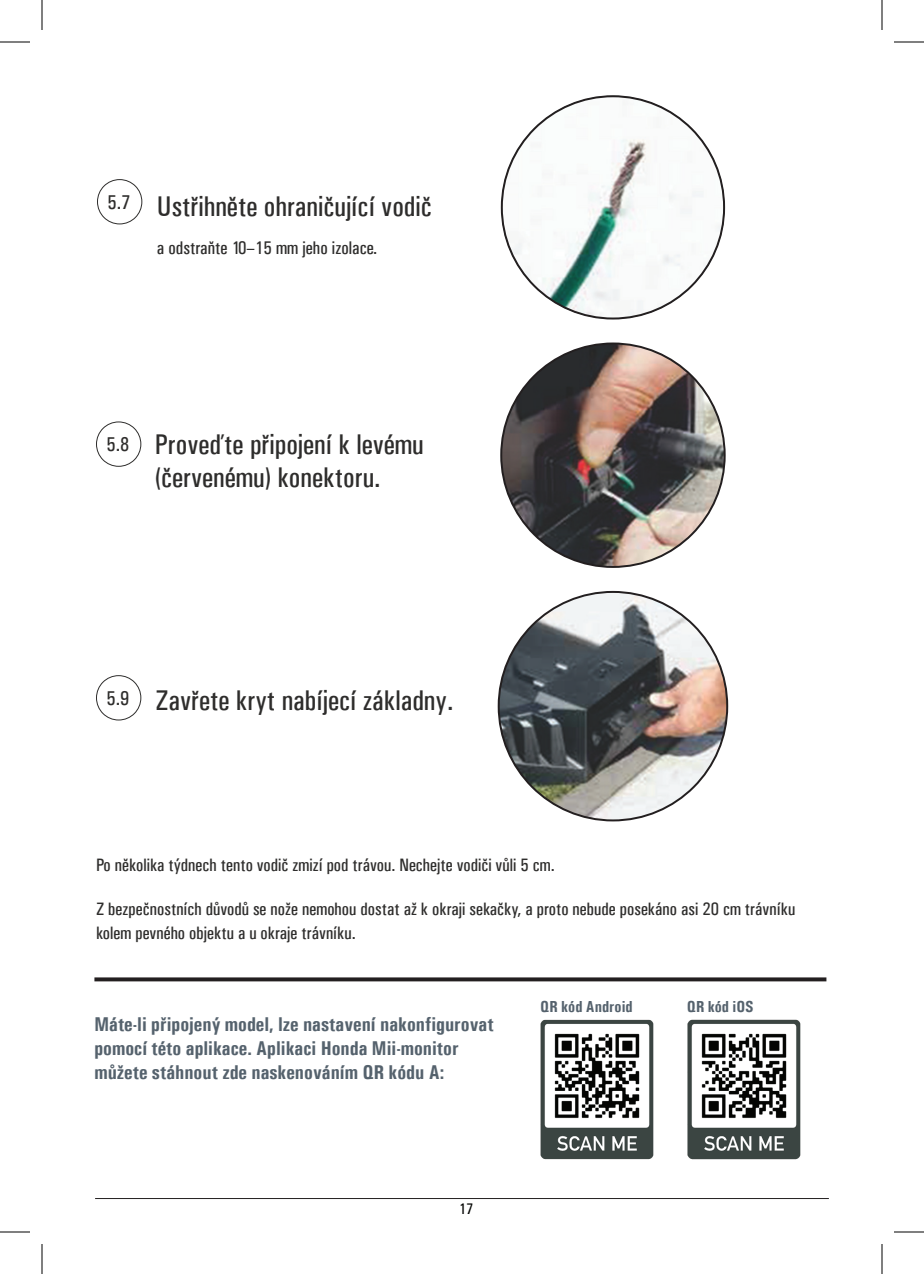
<style>
.page{position:relative;width:924px;height:1274px;background:#fff}
.page>*{position:absolute;margin:0;border:0;box-sizing:border-box;transform-origin:0 0}
.t1{font:500 28.6px/33.6px "Univers Condensed";color:#2e2d2c;text-align:center}
.t2{font:700 20px/24px "Univers Condensed";color:#55626d}
.t3{font:18.4px "Univers Condensed";color:#2e2d2c}
.t4{font:18px/24px "Univers Condensed";color:#2e2d2c}
.t5{font:700 16px "Univers Condensed";color:#55626d}
.t6{font:15.4px "Univers Condensed";color:#040503}
.s1{font-weight:400;font-size:20px}
</style>
<div class="page">
<hr style="left:95px;top:1198px;width:734px;height:1px;background:#231f20">
<svg style="left:500px;top:95px;width:226px;height:225px"></svg>
<img style="left:500px;top:342px;width:226px;height:226px">
<svg style="left:497px;top:590px;width:232px;height:232px"></svg>
<svg style="left:96px;top:675px;width:46px;height:46px"></svg>
<svg style="left:97px;top:179px;width:46px;height:46px"></svg>
<svg style="left:96px;top:421px;width:46px;height:46px"></svg>
<img style="left:540px;top:1019px;width:114px;height:141px">
<img style="left:687px;top:1019px;width:114px;height:141px">
<svg style="left:94px;top:977px;width:732px;height:4px;background:#3a3637"></svg>
<hr style="left:0;top:42px;width:30px;height:1px;background:#000">
<hr style="left:894px;top:42px;width:30px;height:1px;background:#000">
<hr style="left:0;top:1232px;width:30px;height:1px;background:#000">
<hr style="left:894px;top:1232px;width:30px;height:1px;background:#000">
<hr style="left:42px;top:0;width:1px;height:30px;background:#000">
<hr style="left:42px;top:1244px;width:1px;height:30px;background:#000">
<hr style="left:882px;top:0;width:1px;height:30px;background:#000">
<hr style="left:882px;top:1244px;width:1px;height:30px;background:#000">
<h1 class="t1" style="left:108px;top:190px;width:326px"><sup>5</sup> <sup>.7</sup> Ustřihněte ohraničující vodič</h1>
<p class="t3" style="left:157px;top:237px;width:222px">a odstraňte 10–15 mm jeho izolace.</p>
<h1 class="t1" style="left:107px;top:427px;width:319px"><span class="s1">5 .8</span> Proveďte připojení k levému (červenému) konektoru.</h1>
<h1 class="t1" style="left:107px;top:684px;width:348px"><sup>5</sup> <sup>.9</sup> Zavřete kryt nabíjecí základny.</h1>
<p class="t4" style="left:96px;top:853px;width:460px">Po několika týdnech tento vodič zmizí pod trávou. Nechejte vodiči vůli 5 cm.</p>
<p class="t4" style="left:96px;top:897px;width:701px">Z bezpečnostních důvodů se nože nemohou dostat až k okraji sekačky, a proto nebude posekáno asi 20 cm trávníku kolem pevného objektu a u okraje trávníku.</p>
<p class="t2" style="left:94px;top:1012px;width:401px">Máte-li připojený model, lze nastavení nakonfigurovat pomocí této aplikace. Aplikaci Honda Mii-monitor můžete stáhnout zde naskenováním QR kódu A:</p>
<p class="t5" style="left:540px;top:997px;width:94px">QR kód Android</p>
<p class="t5" style="left:687px;top:997px;width:68px">QR kód iOS</p>
<p class="t6" style="left:459px;top:1200px;width:16px">17</p>
</div>
